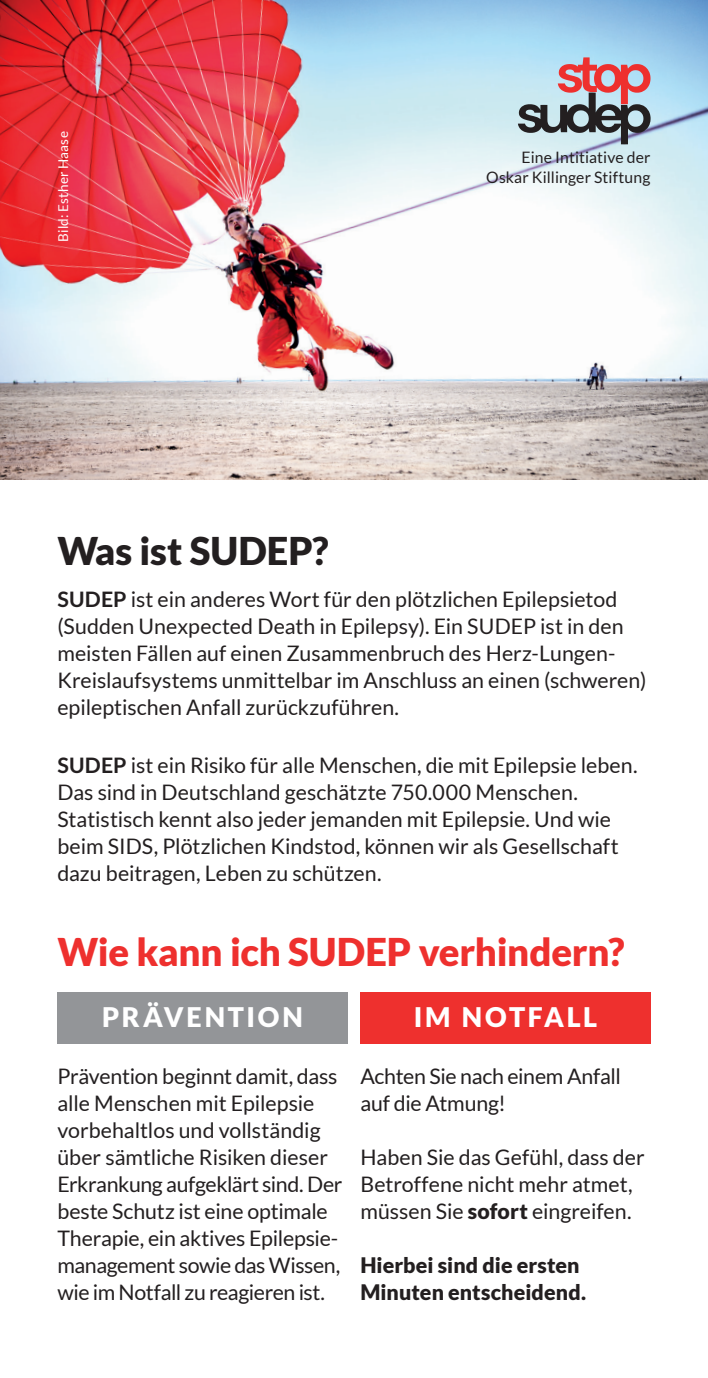
<style>
.page{position:relative;width:708px;height:1378px;background:#fff}
.page>*{position:absolute;margin:0;border:0;box-sizing:border-box;transform-origin:0 0}
.t1{font:900 38.25px "Lato";letter-spacing:-.01em;color:#ee302e}
.t2{font:900 38.25px "Lato";color:#231f20}
.t3{font:900 27px "Lato";letter-spacing:.1em;color:#fff}
.t4{font:21.38px/27px "Lato";color:#231f20}
.t5{font:900 21.38px "Lato";letter-spacing:.005em;color:#231f20}
.t6{font:15.75px "Lato";letter-spacing:.005em;color:#231f20}
.t7{font:13.5px "Lato";letter-spacing:.015em;color:#fff}
.s1{font-weight:700}
.s2{font-weight:900}
</style>
<div class="page">
<img style="left:0;top:0;width:708px;height:480px">
<div style="left:57px;top:992px;width:291px;height:51px;background:#939598"></div>
<div style="left:360px;top:992px;width:291px;height:51px;background:#ee302e"></div>
<svg style="left:518px;top:57px;width:133px;height:87px;background:#a69da5"></svg>
<p class="t7" style="left:56px;top:242px;width:112px;rotate:-90deg">Bild: Esther Haase</p>
<p class="t6" style="left:521px;top:148px;width:131px">Eine Intitiative der</p>
<p class="t6" style="left:486px;top:168px;width:166px">Oskar Killinger Stiftung</p>
<p class="t2" style="left:57px;top:528px;width:273px">Was ist SUDEP?</p>
<p class="t4" style="left:57px;top:585px;width:590px"><span class="s1">SUDEP</span> ist ein anderes Wort für den plötzlichen Epilepsietod (Sudden Unexpected Death in Epilepsy). Ein SUDEP ist in den meisten Fällen auf einen Zusammenbruch des Herz-Lungen-Kreislaufsystems unmittelbar im Anschluss an einen (schweren) epileptischen Anfall zurückzuführen.</p>
<p class="t4" style="left:57px;top:752px;width:582px"><span class="s1">SUDEP</span> ist ein Risiko für alle Menschen, die mit Epilepsie leben.<br>Das sind in Deutschland geschätzte 750.000 Menschen.<br>Statistisch kennt also jeder jemanden mit Epilepsie. Und wie beim SIDS, Plötzlichen Kindstod, können wir als Gesellschaft dazu beitragen, Leben zu schützen.</p>
<p class="t1" style="left:57px;top:930px;width:569px">Wie kann ich SUDEP verhindern?</p>
<p class="t3" style="left:102px;top:1001px;width:202px">PRÄVENTION</p>
<p class="t3" style="left:414px;top:1001px;width:185px">IM NOTFALL</p>
<p class="t4" style="left:57px;top:1062px;width:287px">Prävention beginnt damit, dass alle Menschen mit Epilepsie vorbehaltlos und vollständig über sämtliche Risiken dieser<br>Erkrankung aufgeklärt sind. Der beste Schutz ist eine optimale<br>Therapie, ein aktives Epilepsie&shy;management sowie das Wissen, wie im Notfall zu reagieren ist.</p>
<p class="t4" style="left:360px;top:1062px;width:262px">Achten Sie nach einem Anfall auf die Atmung!</p>
<p class="t4" style="left:360px;top:1143px;width:286px">Haben Sie das Gefühl, dass der<br>Betroffene nicht mehr atmet, müssen Sie <span class="s2">sofort</span> eingreifen.</p>
<p class="t5" style="left:360px;top:1252px;width:221px">Hierbei sind die ersten</p>
<p class="t5" style="left:360px;top:1279px;width:227px">Minuten entscheidend.</p>
</div>
